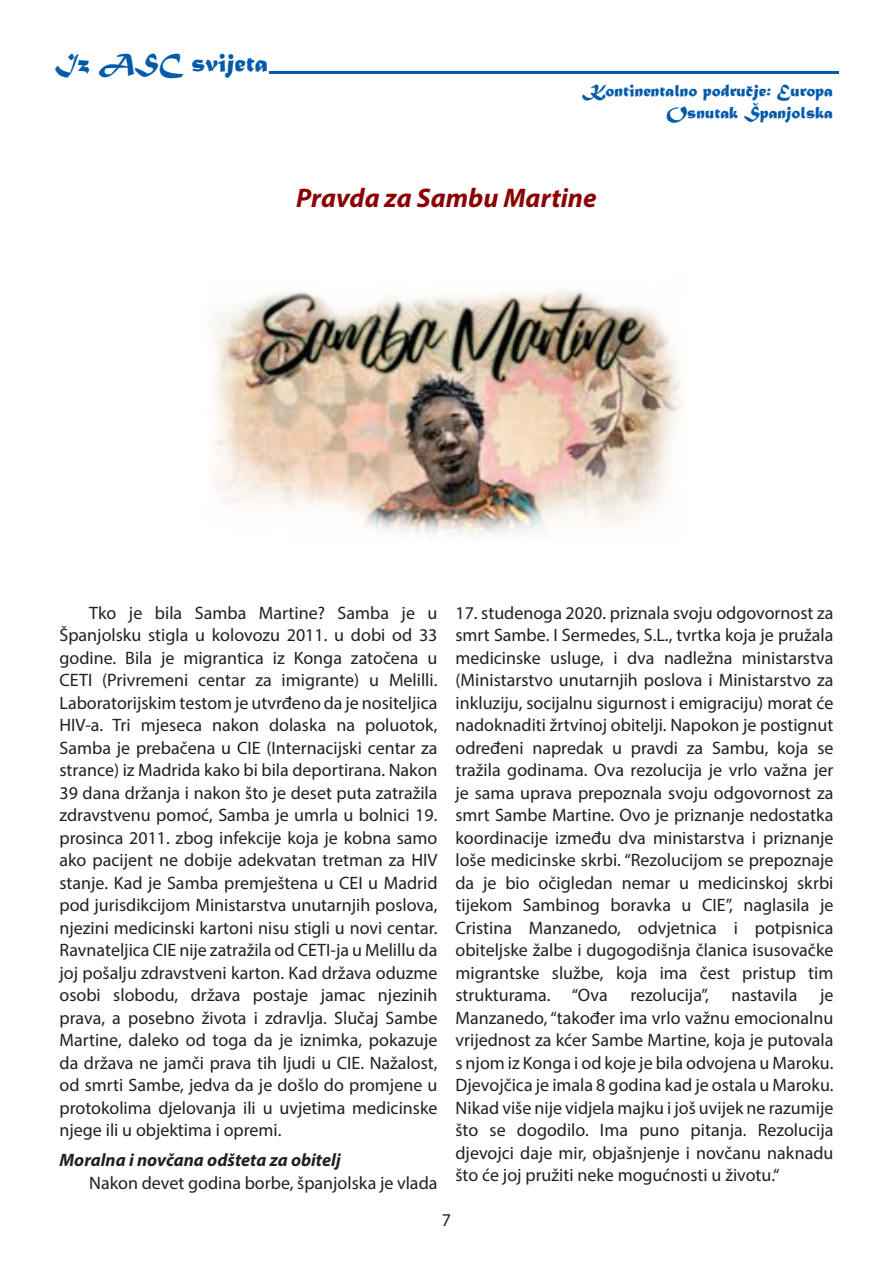
<style>
.page{position:relative;width:893px;height:1263px;background:#fff}
.page>*{position:absolute;margin:0;border:0;box-sizing:border-box;transform-origin:0 0}
.t1{font:italic 700 27px "Myriad Pro";color:#8b0202}
.t2{font:27px "Matura MT Script Capitals";color:#015aaa}
.t3{font:18px/22.5px "Myriad Pro";color:#231f20;text-align:justify}
.t4{font:18px/21.6px "Matura MT Script Capitals";color:#015aaa;text-align:right}
.t5{font:italic 700 18px "Myriad Pro";color:#231f20}
</style>
<div class="page">
<img style="left:213px;top:290px;width:469px;height:246px">
<svg style="left:269px;top:71px;width:570px;height:2px"></svg>
<svg style="left:746px;top:86px;width:6px;height:4px"></svg>
<h1 class="t2" style="left:55px;top:46px;width:215px">Iz ASC svijeta</h1>
<p class="t4" style="left:585px;top:82px;width:250px">Kontinentalno podrucje: Europa<br>Osnutak Španjolska</p>
<h1 class="t1" style="left:296px;top:180px;width:302px">Pravda za Sambu Martine</h1>
<p class="t3" style="left:60px;top:601px;width:379px;text-indent:30px">Tko je bila Samba Martine? Samba je u Španjolsku stigla u kolovozu 2011. u dobi od 33 godine. Bila je migrantica iz Konga zatočena u CETI (Privremeni centar za imigrante) u Melilli.<br>Laboratorijskim testom je utvrđeno da je nositeljica HIV-a. Tri mjeseca nakon dolaska na poluotok, Samba je prebačena u CIE (Internacijski centar za strance) iz Madrida kako bi bila deportirana. Nakon 39 dana držanja i nakon što je deset puta zatražila zdravstvenu pomoć, Samba je umrla u bolnici 19. prosinca 2011. zbog infekcije koja je kobna samo ako pacijent ne dobije adekvatan tretman za HIV stanje. Kad je Samba premještena u CEI u Madrid pod jurisdikcijom Ministarstva unutarnjih poslova, njezini medicinski kartoni nisu stigli u novi centar.<br>Ravnateljica CIE nije zatražila od CETI-ja u Melillu da joj pošalju zdravstveni karton. Kad država oduzme osobi slobodu, država postaje jamac njezinih prava, a posebno života i zdravlja. Slučaj Sambe Martine, daleko od toga da je iznimka, pokazuje da država ne jamči prava tih ljudi u CIE. Nažalost, od smrti Sambe, jedva da je došlo do promjene u protokolima djelovanja ili u uvjetima medicinske njege ili u objektima i opremi.</p>
<p class="t5" style="left:60px;top:1148px;width:283px">Moralna i novčana odšteta za obitelj</p>
<p class="t3" style="left:89px;top:1171px;width:350px">Nakon devet godina borbe, španjolska je vlada</p>
<p class="t3" style="left:455px;top:601px;width:379px">17. studenoga 2020. priznala svoju odgovornost za smrt Sambe. I Sermedes, S.L., tvrtka koja je pružala medicinske usluge, i dva nadležna ministarstva (Ministarstvo unutarnjih poslova i Ministarstvo za inkluziju, socijalnu sigurnost i emigraciju) morat će nadoknaditi žrtvinoj obitelji. Napokon je postignut određeni napredak u pravdi za Sambu, koja se tražila godinama. Ova rezolucija je vrlo važna jer je sama uprava prepoznala svoju odgovornost za smrt Sambe Martine. Ovo je priznanje nedostatka koordinacije između dva ministarstva i priznanje loše medicinske skrbi. “Rezolucijom se prepoznaje da je bio očigledan nemar u medicinskoj skrbi tijekom Sambinog boravka u CIE”, naglasila je Cristina Manzanedo, odvjetnica i potpisnica obiteljske žalbe i dugogodišnja članica isusovačke migrantske službe, koja ima čest pristup tim strukturama. “Ova</p>
<p class="t3" style="left:630px;top:984px;width:80px">rezolucija”,</p>
<p class="t3" style="left:731px;top:984px;width:68px">nastavila</p>
<p class="t3" style="left:455px;top:984px;width:379px;text-indent:365px">je Manzanedo, “također ima vrlo važnu emocionalnu vrijednost za kćer Sambe Martine, koja je putovala s njom iz Konga i od koje je bila odvojena u Maroku.<br>Djevojčica je imala 8 godina kad je ostala u Maroku.<br>Nikad više nije vidjela majku i još uvijek ne razumije što se dogodilo. Ima puno pitanja. Rezolucija djevojci daje mir, objašnjenje i novčanu naknadu što će joj pružiti neke mogućnosti u životu.“</p>
<p class="t3" style="left:442px;top:1208px;width:11px">7</p>
</div>
